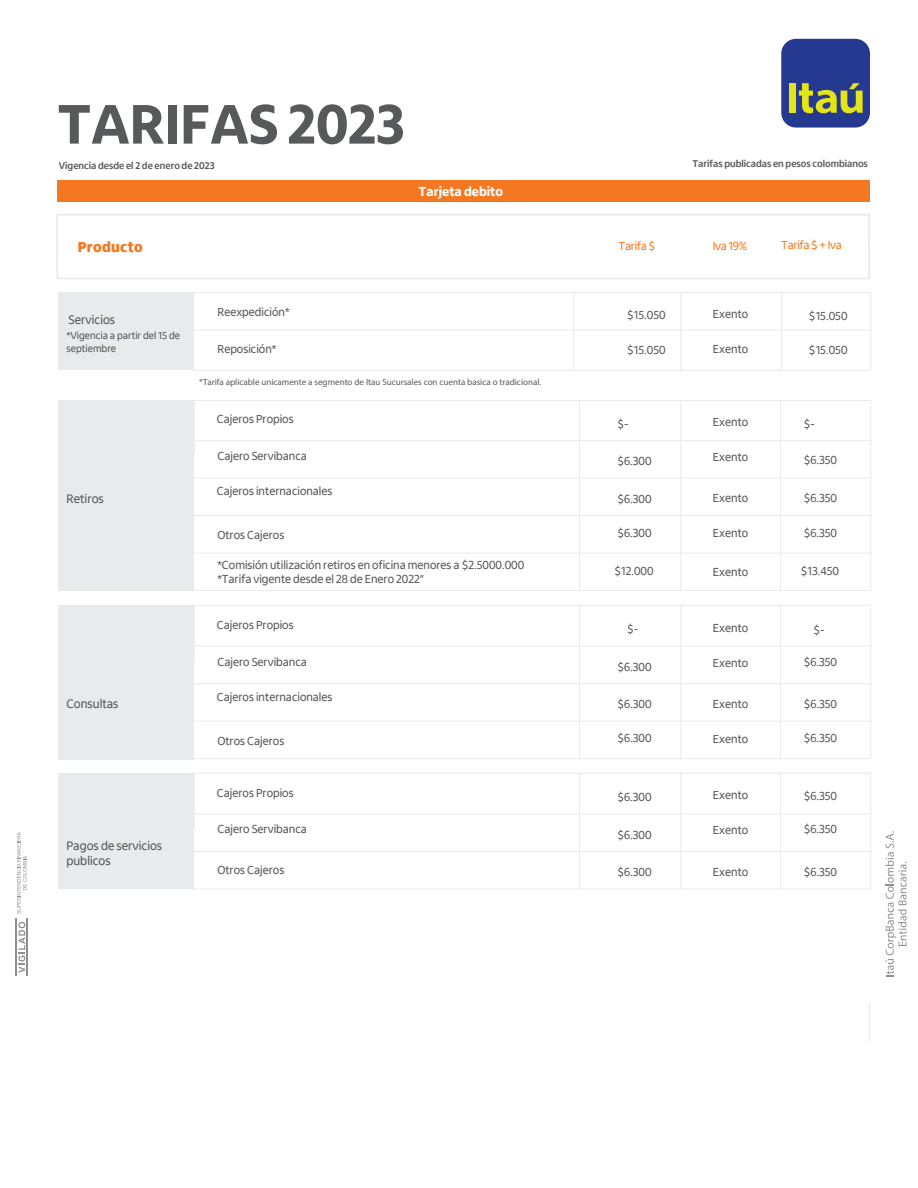
<style>
.page{position:relative;width:918px;height:1188px;background:#fff}
.page>*{position:absolute;margin:0;border:0;box-sizing:border-box;transform-origin:0 0}
.t1{font:800 57.15px "Itau Display Pro";color:#58595b}
.t2{font:800 15px "Itau Display Pro";letter-spacing:.02em;color:#f47821}
.t3{font:800 13.5px "Itau Display Pro";color:#fff}
.t4{font:12.75px/15.3px "Itau Display Pro";color:#58595b}
.t5{font:12px/14.4px "Itau Display Pro";color:#58595b}
.t6{font:12px "Itau Display Pro";letter-spacing:-.02em;color:#f47821}
.t7{font:10.5px/12.6px "Itau Display Pro";color:#58595b}
.t8{font:700 10.05px "Itau Display Pro";color:#58595b}
.t9{font:9px "Myriad Pro";color:#58595b}
</style>
<div class="page">
<div style="left:57px;top:181px;width:812px;height:21px;background:#f47821"></div>
<div style="left:56px;top:214px;width:814px;height:31px;border:2px solid #e9eaec"></div>
<div style="left:56px;top:243px;width:814px;height:36px;border:2px solid #e9eaec"></div>
<hr style="left:868px;top:243px;width:2px;height:34px;background:#e9eaec">
<hr style="left:193px;top:400px;width:2px;height:27px;background:#e9eaec">
<hr style="left:193px;top:427px;width:2px;height:26px;background:#e9eaec">
<div style="left:59px;top:400px;width:135px;height:191px;background:#e9eaec"></div>
<hr style="left:15px;top:919px;width:1px;height:57px;background:#58595b">
<hr style="left:27px;top:919px;width:1px;height:57px;background:#58595b">
<svg style="left:17px;top:832px;width:10px;height:82px"></svg>
<svg style="left:18px;top:922px;width:7px;height:51px"></svg>
<svg style="left:885px;top:831px;width:22px;height:146px"></svg>
<hr style="left:192px;top:440px;width:679px;height:1px;background:#e9eaec">
<hr style="left:194px;top:400px;width:677px;height:1px;background:#e9eaec">
<hr style="left:192px;top:478px;width:679px;height:1px;background:#e9eaec">
<hr style="left:192px;top:515px;width:679px;height:1px;background:#e9eaec">
<hr style="left:192px;top:553px;width:679px;height:1px;background:#e9eaec">
<hr style="left:192px;top:590px;width:679px;height:1px;background:#e9eaec">
<hr style="left:780px;top:400px;width:1px;height:190px;background:#e9eaec">
<hr style="left:680px;top:400px;width:1px;height:190px;background:#e9eaec">
<hr style="left:579px;top:400px;width:1px;height:190px;background:#e9eaec">
<hr style="left:870px;top:400px;width:1px;height:191px;background:#e9eaec">
<hr style="left:869px;top:1004px;width:1px;height:37px;background:#e9eaec">
<hr style="left:193px;top:606px;width:2px;height:27px;background:#e9eaec">
<hr style="left:193px;top:632px;width:2px;height:27px;background:#e9eaec">
<div style="left:59px;top:605px;width:135px;height:155px;background:#e9eaec"></div>
<hr style="left:192px;top:646px;width:679px;height:1px;background:#e9eaec">
<hr style="left:192px;top:605px;width:679px;height:1px;background:#e9eaec">
<hr style="left:192px;top:683px;width:679px;height:1px;background:#e9eaec">
<hr style="left:192px;top:721px;width:679px;height:1px;background:#e9eaec">
<hr style="left:192px;top:758px;width:679px;height:1px;background:#e9eaec">
<hr style="left:780px;top:605px;width:1px;height:153px;background:#e9eaec">
<hr style="left:680px;top:605px;width:1px;height:153px;background:#e9eaec">
<hr style="left:579px;top:605px;width:1px;height:153px;background:#e9eaec">
<hr style="left:870px;top:605px;width:1px;height:153px;background:#e9eaec">
<hr style="left:193px;top:774px;width:2px;height:26px;background:#e9eaec">
<hr style="left:193px;top:800px;width:2px;height:27px;background:#e9eaec">
<div style="left:59px;top:773px;width:135px;height:116px;background:#e9eaec"></div>
<hr style="left:192px;top:814px;width:679px;height:1px;background:#e9eaec">
<hr style="left:192px;top:773px;width:679px;height:1px;background:#e9eaec">
<hr style="left:192px;top:851px;width:679px;height:1px;background:#e9eaec">
<hr style="left:192px;top:889px;width:679px;height:1px;background:#e9eaec">
<hr style="left:780px;top:773px;width:1px;height:116px;background:#e9eaec">
<hr style="left:680px;top:773px;width:1px;height:116px;background:#e9eaec">
<hr style="left:579px;top:773px;width:1px;height:116px;background:#e9eaec">
<hr style="left:870px;top:773px;width:1px;height:117px;background:#e9eaec">
<div style="left:59px;top:293px;width:135px;height:77px;background:#e9eaec"></div>
<hr style="left:192px;top:292px;width:679px;height:1px;background:#e9eaec">
<hr style="left:192px;top:330px;width:679px;height:1px;background:#e9eaec">
<hr style="left:192px;top:370px;width:679px;height:1px;background:#e9eaec">
<hr style="left:870px;top:293px;width:1px;height:77px;background:#e9eaec">
<hr style="left:680px;top:293px;width:1px;height:77px;background:#e9eaec">
<hr style="left:573px;top:293px;width:1px;height:77px;background:#e9eaec">
<hr style="left:781px;top:293px;width:1px;height:77px;background:#e9eaec">
<div style="left:781px;top:39px;width:89px;height:89px;background:#263991;border-radius:15px"></div>
<div style="left:789px;top:83px;width:7px;height:30px;background:#e5e416"></div>
<svg style="left:799px;top:83px;width:64px;height:30px"></svg>
<h1 class="t1" style="left:58px;top:91px;width:348px">TARIFAS 2023</h1>
<p class="t8" style="left:59px;top:160px;width:157px">Vigencia desde el 2 de enero de 2023</p>
<p class="t3" style="left:419px;top:184px;width:86px">Tarjeta debito</p>
<p class="t8" style="left:692px;top:158px;width:177px">Tarifas publicadas en pesos colombianos</p>
<p class="t2" style="left:78px;top:238px;width:66px">Producto</p>
<p class="t6" style="left:619px;top:240px;width:38px">Tarifa$</p>
<p class="t6" style="left:713px;top:240px;width:36px">Iva 19%</p>
<p class="t6" style="left:781px;top:238px;width:62px">Tarifa$+Iva</p>
<p class="t4" style="left:69px;top:312px;width:48px">Servicios</p>
<p class="t7" style="left:66px;top:330px;width:115px">*Vigencia a partir del 15 de septiembre</p>
<p class="t4" style="left:66px;top:491px;width:39px">Retiros</p>
<p class="t4" style="left:66px;top:696px;width:54px">Consultas</p>
<p class="t4" style="left:66px;top:838px;width:97px">Pagos de servicios publicos</p>
<p class="t5" style="left:217px;top:304px;width:74px">Reexpedición*</p>
<p class="t5" style="left:217px;top:342px;width:60px">Reposición*</p>
<p class="t5" style="left:627px;top:308px;width:40px">$15.050</p>
<p class="t5" style="left:713px;top:307px;width:37px">Exento</p>
<p class="t5" style="left:809px;top:309px;width:40px">$15.050</p>
<p class="t5" style="left:713px;top:342px;width:37px">Exento</p>
<p class="t5" style="left:627px;top:343px;width:40px">$15.050</p>
<p class="t5" style="left:809px;top:343px;width:40px">$15.050</p>
<p class="t9" style="left:199px;top:376px;width:344px">*Tarifa aplicable unicamente a segmento de Itau Sucursales con cuenta basica o tradicional.</p>
<p class="t5" style="left:217px;top:412px;width:78px">Cajeros Propios</p>
<p class="t5" style="left:217px;top:449px;width:91px">Cajero Servibanca</p>
<p class="t5" style="left:217px;top:484px;width:117px">Cajeros internacionales</p>
<p class="t5" style="left:217px;top:528px;width:68px">Otros Cajeros</p>
<p class="t5" style="left:217px;top:558px;width:308px">*Comisión utilización retiros en oficina menores a $2.5000.000 *Tarifa vigente desde el 28 de Enero 2022”</p>
<p class="t5" style="left:617px;top:417px;width:13px">$-</p>
<p class="t5" style="left:617px;top:454px;width:36px">$6.300</p>
<p class="t5" style="left:617px;top:492px;width:36px">$6.300</p>
<p class="t5" style="left:617px;top:526px;width:36px">$6.300</p>
<p class="t5" style="left:713px;top:415px;width:37px">Exento</p>
<p class="t5" style="left:713px;top:450px;width:37px">Exento</p>
<p class="t5" style="left:713px;top:491px;width:37px">Exento</p>
<p class="t5" style="left:713px;top:526px;width:37px">Exento</p>
<p class="t5" style="left:804px;top:417px;width:13px">$-</p>
<p class="t5" style="left:804px;top:453px;width:35px">$6.350</p>
<p class="t5" style="left:804px;top:491px;width:35px">$6.350</p>
<p class="t5" style="left:804px;top:526px;width:35px">$6.350</p>
<p class="t5" style="left:614px;top:564px;width:41px">$12.000</p>
<p class="t5" style="left:713px;top:564px;width:37px">Exento</p>
<p class="t5" style="left:801px;top:564px;width:40px">$13.450</p>
<p class="t5" style="left:217px;top:618px;width:78px">Cajeros Propios</p>
<p class="t5" style="left:217px;top:655px;width:91px">Cajero Servibanca</p>
<p class="t5" style="left:217px;top:690px;width:117px">Cajeros internacionales</p>
<p class="t5" style="left:217px;top:734px;width:68px">Otros Cajeros</p>
<p class="t5" style="left:627px;top:622px;width:13px">$-</p>
<p class="t5" style="left:617px;top:660px;width:36px">$6.300</p>
<p class="t5" style="left:617px;top:697px;width:36px">$6.300</p>
<p class="t5" style="left:617px;top:731px;width:36px">$6.300</p>
<p class="t5" style="left:713px;top:621px;width:37px">Exento</p>
<p class="t5" style="left:713px;top:655px;width:37px">Exento</p>
<p class="t5" style="left:713px;top:697px;width:37px">Exento</p>
<p class="t5" style="left:713px;top:732px;width:37px">Exento</p>
<p class="t5" style="left:813px;top:623px;width:13px">$-</p>
<p class="t5" style="left:804px;top:654px;width:35px">$6.350</p>
<p class="t5" style="left:804px;top:697px;width:35px">$6.350</p>
<p class="t5" style="left:804px;top:731px;width:35px">$6.350</p>
<p class="t5" style="left:217px;top:785px;width:78px">Cajeros Propios</p>
<p class="t5" style="left:217px;top:822px;width:91px">Cajero Servibanca</p>
<p class="t5" style="left:804px;top:822px;width:35px">$6.350</p>
<p class="t5" style="left:804px;top:789px;width:35px">$6.350</p>
<p class="t5" style="left:713px;top:788px;width:37px">Exento</p>
<p class="t5" style="left:713px;top:823px;width:37px">Exento</p>
<p class="t5" style="left:713px;top:865px;width:37px">Exento</p>
<p class="t5" style="left:617px;top:790px;width:36px">$6.300</p>
<p class="t5" style="left:617px;top:828px;width:36px">$6.300</p>
<p class="t5" style="left:617px;top:865px;width:36px">$6.300</p>
<p class="t5" style="left:217px;top:863px;width:68px">Otros Cajeros</p>
<p class="t5" style="left:804px;top:865px;width:35px">$6.350</p>
</div>
